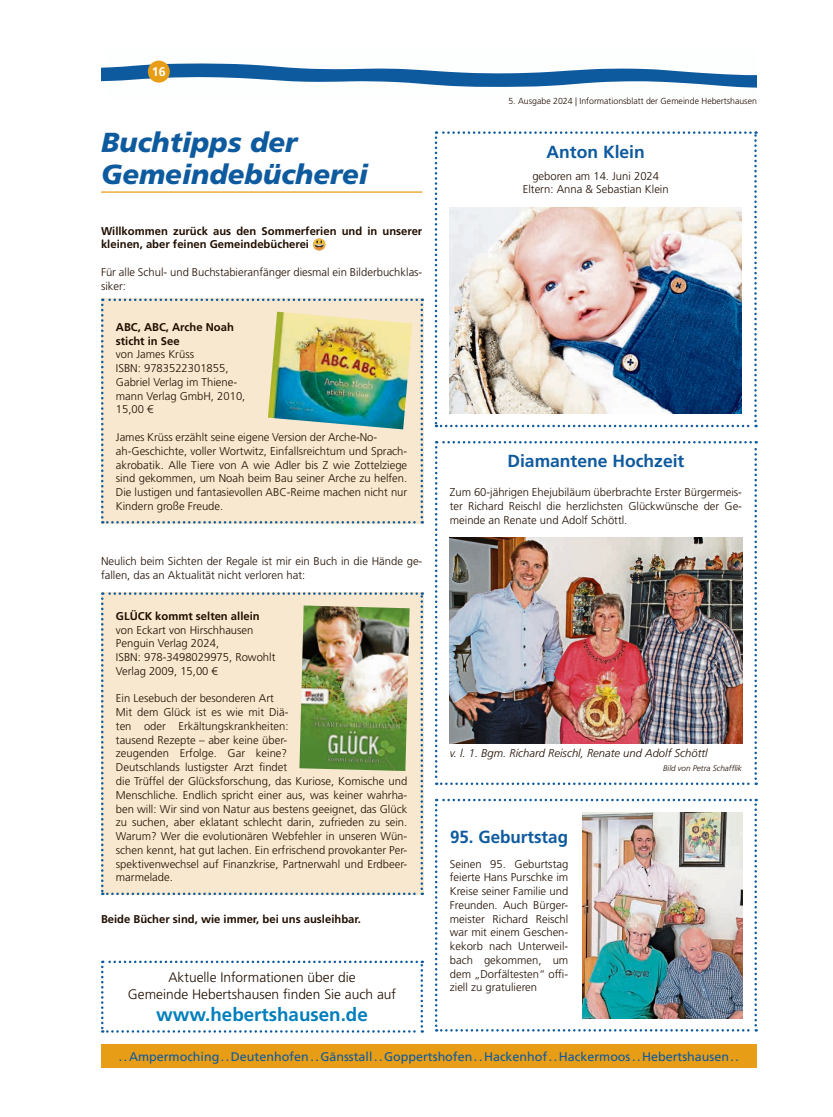
<style>
.page{position:relative;width:833px;height:1117px;background:#fff}
.page>*{position:absolute;margin:0;border:0;box-sizing:border-box;transform-origin:0 0}
.Überschrift_2spaltig{font:italic 900 27.5px/32.5px "Frutiger LT Std";color:#0e5a9e}
.Grundschrift{font:700 18.75px "Frutiger LT Std";color:#007ebc}
.Überschrift_1spaltig{font:700 17.5px "Frutiger LT Std";color:#0e5a9e}
.Grundschrift-2{font:300 13.75px/16.5px "Frutiger LT Std";color:#200e00;text-align:center}
.t1{font:12.5px "Frutiger LT Std";color:#0e5a9e}
.t2{font:700 12.5px "Frutiger LT Std";color:#fff}
.Grundschrift-3{font:300 11.25px/13.8px "Frutiger LT Std";color:#200e00}
.Grundschrift-4{font:700 11.25px/13.8px "Frutiger LT Std";color:#200e00}
.Bildunterschrift{font:italic 300 11.25px "Frutiger LT Std";color:#200e00}
.Grundschrift_bold{font:300 11.25px/13.8px "Frutiger LT Std";color:#200e00}
.t3{font:300 8.75px "Frutiger LT Std";color:#200e00}
.Bildunterschrift-2{font:italic 300 8.12px "Frutiger LT Std";color:#200e00}
.s1{font-weight:700}
</style>
<div class="page">
<svg style="left:101px;top:60px;width:656px;height:28px"></svg>
<div style="left:148px;top:61px;width:22px;height:22px;background:#e89d16;border-radius:50%"></div>
<div style="left:101px;top:1044px;width:656px;height:23px;background:#e89d16"></div>
<svg style="left:435px;top:131px;width:321px;height:296px"></svg>
<img style="left:449px;top:207px;width:293px;height:206px">
<svg style="left:435px;top:441px;width:322px;height:343px"></svg>
<svg style="left:435px;top:798px;width:322px;height:233px"></svg>
<img style="left:450px;top:537px;width:292px;height:206px">
<img style="left:582px;top:812px;width:160px;height:206px">
<hr style="left:101px;top:191px;width:321px;height:2px;background:#e89d16">
<div style="left:101px;top:592px;width:322px;height:302px;background:#f7e8cf"></div>
<img style="left:299px;top:605px;width:110px;height:165px">
<div style="left:101px;top:298px;width:322px;height:225px;background:#f7e8cf"></div>
<img style="left:268px;top:311px;width:144px;height:118px">
<svg style="left:101px;top:960px;width:322px;height:72px"></svg>
<p class="t2" style="left:152px;top:64px;width:15px">16</p>
<p class="Überschrift_2spaltig" style="left:101px;top:126px;width:268px">Buchtipps der<br>Gemeindebücherei</p>
<p class="Grundschrift-4" style="left:101px;top:224px;width:323px">Willkommen zurück aus den Sommerferien und in unserer kleinen, aber feinen Gemeindebücherei</p>
<p class="Grundschrift-3" style="left:101px;top:265px;width:323px">Für alle Schul- und Buchstabieranfänger diesmal ein Bilderbuchklas&shy;siker:</p>
<p class="Grundschrift-3" style="left:116px;top:320px;width:131px"><span class="s1">ABC, ABC, Arche Noah sticht in See<br></span>von James Krüss<br>ISBN: 9783522301855,<br>Gabriel Verlag im Thiene&shy;mann Verlag GmbH, 2010,<br>15,00 €</p>
<p class="Grundschrift-3" style="left:116px;top:430px;width:293px">James Krüss erzählt seine eigene Version der Arche-No&shy;ah-Geschichte, voller Wortwitz, Einfallsreichtum und Sprach&shy;akrobatik. Alle Tiere von A wie Adler bis Z wie Zottelziege sind gekommen, um Noah beim Bau seiner Arche zu helfen.<br>Die lustigen und fantasievollen ABC-Reime machen nicht nur Kindern große Freude.</p>
<p class="Grundschrift-3" style="left:101px;top:554px;width:323px">Neulich beim Sichten der Regale ist mir ein Buch in die Hände ge&shy;fallen, das an Aktualität nicht verloren hat:</p>
<p class="Grundschrift_bold" style="left:116px;top:609px;width:145px"><span class="s1">GLÜCK kommt selten allein </span>von Eckart von Hirschhausen</p>
<p class="Grundschrift-3" style="left:116px;top:636px;width:161px">Penguin Verlag 2024,<br>ISBN: 978-3498029975, Rowohlt<br>Verlag 2009, 15,00 €</p>
<p class="Grundschrift-3" style="left:116px;top:691px;width:159px">Ein Lesebuch der besonderen Art</p>
<p class="Grundschrift-3" style="left:116px;top:705px;width:293px">Mit dem Glück ist es wie mit Diä-<br>ten oder Erkältungskrankheiten:<br>tausend Rezepte – aber keine über-<br>zeugenden Erfolge. Gar keine?<br>Deutschlands lustigster Arzt findet<br>die Trüffel der Glücksforschung, das Kuriose, Komische und Menschliche. Endlich spricht einer aus, was keiner wahrha&shy;ben will: Wir sind von Natur aus bestens geeignet, das Glück zu suchen, aber eklatant schlecht darin, zufrieden zu sein.<br>Warum? Wer die evolutionären Webfehler in unseren Wün&shy;schen kennt, hat gut lachen. Ein erfrischend provokanter Per&shy;spektivenwechsel auf Finanzkrise, Partnerwahl und Erdbeer&shy;marmelade.</p>
<p class="Grundschrift-4" style="left:101px;top:911px;width:261px">Beide Bücher sind, wie immer, bei uns ausleihbar.</p>
<p class="Grundschrift-2" style="left:128px;top:969px;width:270px">Aktuelle Informationen über die<br>Gemeinde Hebertshausen finden Sie auch auf</p>
<p class="Grundschrift" style="left:156px;top:1003px;width:213px">www.hebertshausen.de</p>
<p class="t3" style="left:508px;top:96px;width:250px">5. Ausgabe 2024 | Informationsblatt der Gemeinde Hebertshausen</p>
<p class="Überschrift_1spaltig" style="left:546px;top:141px;width:100px">Anton Klein</p>
<p class="Grundschrift-3" style="left:523px;top:169px;width:147px;text-align:center">geboren am 14. Juni 2024<br>Eltern: Anna &amp; Sebastian Klein</p>
<p class="Überschrift_1spaltig" style="left:507px;top:451px;width:178px">Diamantene Hochzeit</p>
<p class="Grundschrift-3" style="left:450px;top:485px;width:294px;text-align:justify">Zum 60-jährigen Ehejubiläum überbrachte Erster Bürgermeis&shy;ter Richard Reischl die herzlichsten Glückwünsche der Ge&shy;meinde an Renate und Adolf Schöttl.</p>
<p class="Bildunterschrift" style="left:450px;top:747px;width:259px">v. l. 1. Bgm. Richard Reischl, Renate und Adolf Schöttl</p>
<p class="Bildunterschrift-2" style="left:663px;top:763px;width:80px">Bild von Petra Schafflik</p>
<p class="Überschrift_1spaltig" style="left:450px;top:826px;width:119px">95. Geburtstag</p>
<p class="Grundschrift-3" style="left:450px;top:856px;width:120px;text-align:justify">Seinen 95. Geburtstag feierte Hans Purschke im Kreise seiner Familie und Freunden. Auch Bürger&shy;meister Richard Reischl war mit einem Geschen&shy;kekorb nach Unterweil&shy;bach gekommen, um dem „Dorfältesten“ offi&shy;ziell zu gratulieren</p>
<p class="t1" style="left:119px;top:1048px;width:621px">..Ampermoching..Deutenhofen..Gänsstall..Goppertshofen..Hackenhof..Hackermoos..Hebertshausen..</p>
</div>
